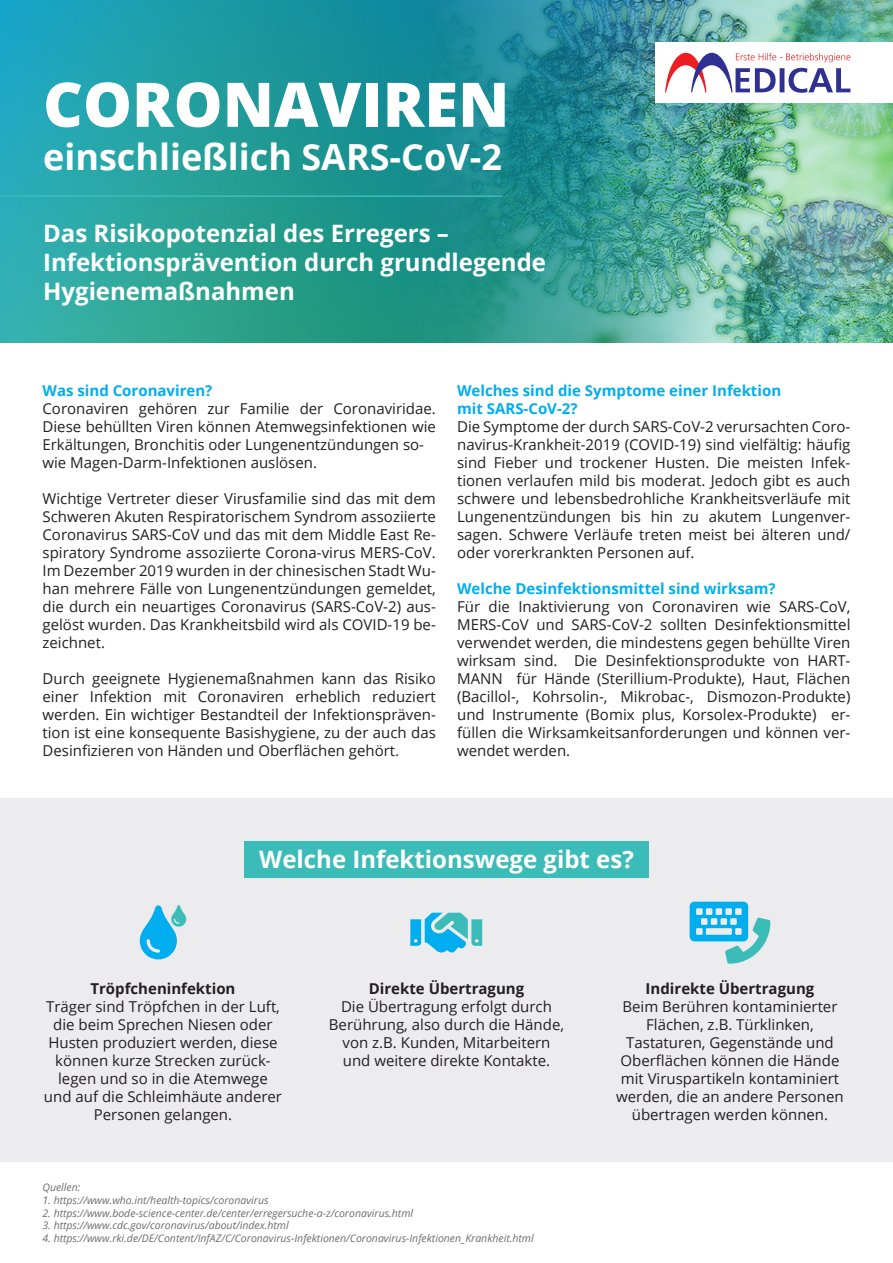
<style>
.page{position:relative;width:893px;height:1263px;background:#fff}
.page>*{position:absolute;margin:0;border:0;box-sizing:border-box;transform-origin:0 0}
.t1{font:800 61.5px "Open Sans";color:#fff}
.t2{font:700 36px "Open Sans";color:#fff}
.t3{font:700 24px "Open Sans";color:#fff}
.t4{font:15px/18px "Open Sans";color:#231f20;text-align:justify}
.t5{font:700 15px "Open Sans";color:#00aeef}
.t6{font:700 15px "Open Sans";color:#231f20}
.t7{font:italic 10.5px "Open Sans";color:#6c6d70}
</style>
<div class="page">
<img style="left:0;top:0;width:893px;height:342px">
<div style="left:656px;top:43px;width:237px;height:60px;background:#fff"></div>
<div style="left:0;top:799px;width:893px;height:363px;background:#ececee"></div>
<div style="left:244px;top:841px;width:405px;height:37px;background:#3cbcb9"></div>
<svg style="left:665px;top:53px;width:185px;height:40px"></svg>
<hr style="left:0;top:195px;width:502px;height:2px;background:#3cbcb9">
<svg style="left:410px;top:913px;width:72px;height:40px"></svg>
<svg style="left:690px;top:902px;width:80px;height:62px"></svg>
<p class="t1" style="left:43px;top:58px;width:468px">CORONAVIREN</p>
<p class="t2" style="left:43px;top:131px;width:460px">einschließlich SARS-CoV-2</p>
<p class="t3" style="left:43px;top:216px;width:407px">Das Risikopotenzial des Erregers –</p>
<p class="t3" style="left:43px;top:245px;width:504px">Infektionsprävention durch grundlegende</p>
<p class="t3" style="left:43px;top:274px;width:253px">Hygienemaßnahmen</p>
<p class="t5" style="left:43px;top:380px;width:171px">Was sind Coronaviren?</p>
<p class="t4" style="left:43px;top:399px;width:395px">Coronaviren gehören zur Familie der Coronaviridae.<br>Diese behüllten Viren können Atemwegsinfektionen wie Erkältungen, Bronchitis oder Lungenentzündungen so-</p>
<p class="t4" style="left:43px;top:453px;width:276px">wie Magen-Darm-Infektionen auslösen.</p>
<p class="t4" style="left:43px;top:489px;width:395px">Wichtige Vertreter dieser Virusfamilie sind das mit dem Schweren Akuten Respiratorischem Syndrom assoziierte Coronavirus SARS-CoV und das mit dem Middle East Re&shy;spiratory Syndrome assoziierte Corona-virus MERS-CoV.<br>Im Dezember 2019 wurden in der chinesischen Stadt Wu&shy;han mehrere Fälle von Lungenentzündungen gemeldet, die durch ein neuartiges Coronavirus (SARS-CoV-2) aus&shy;gelöst wurden. Das Krankheitsbild wird als COVID-19 be&shy;zeichnet.</p>
<p class="t4" style="left:43px;top:669px;width:395px">Durch geeignete Hygienemaßnahmen kann das Risiko einer Infektion mit Coronaviren erheblich reduziert werden. Ein wichtiger Bestandteil der Infektionspräven&shy;tion ist eine konsequente Basishygiene, zu der auch das Desinfizieren von Händen und Oberflächen gehört.</p>
<p class="t5" style="left:457px;top:380px;width:326px">Welches sind die Symptome einer Infektion</p>
<p class="t5" style="left:457px;top:398px;width:122px">mit SARS-CoV-2?</p>
<p class="t4" style="left:457px;top:417px;width:395px">Die Symptome der durch SARS-CoV-2 verursachten Coro&shy;navirus-Krankheit-2019 (COVID-19) sind vielfältig: häufig sind Fieber und trockener Husten. Die meisten Infek&shy;tionen verlaufen mild bis moderat. Jedoch gibt es auch schwere und lebensbedrohliche Krankheitsverläufe mit Lungenentzündungen bis hin zu akutem Lungenver&shy;sagen. Schwere Verläufe treten meist bei älteren und/ oder vorerkrankten Personen auf.</p>
<p class="t5" style="left:457px;top:578px;width:320px">Welche Desinfektionsmittel sind wirksam?</p>
<p class="t4" style="left:457px;top:597px;width:395px">Für die Inaktivierung von Coronaviren wie SARS-CoV, MERS-CoV und SARS-CoV-2 sollten Desinfektionsmittel verwendet werden, die mindestens gegen behüllte Viren wirksam sind. Die Desinfektionsprodukte von HART-MANN für Hände (Sterillium-Produkte), Haut, Flächen (Bacillol-, Kohrsolin-, Mikrobac-, Dismozon-Produkte) und Instrumente (Bomix plus, Korsolex-Produkte) er&shy;füllen die Wirksamkeitsanforderungen und können ver&shy;wendet werden.</p>
<p class="t3" style="left:259px;top:842px;width:376px">Welche Infektionswege gibt es?</p>
<p class="t6" style="left:90px;top:978px;width:146px">Tröpfcheninfektion</p>
<p class="t4" style="left:44px;top:997px;width:240px;text-align:center">Träger sind Tröpfchen in der Luft, die beim Sprechen Niesen oder<br>Husten produziert werden, diese können kurze Strecken zurück&shy;legen und so in die Atemwege und auf die Schleimhäute anderer<br>Personen gelangen.</p>
<p class="t6" style="left:369px;top:978px;width:157px">Direkte Übertragung</p>
<p class="t4" style="left:329px;top:997px;width:237px;text-align:center">Die Übertragung erfolgt durch<br>Berührung, also durch die Hände, von z.B. Kunden, Mitarbeitern</p>
<p class="t4" style="left:343px;top:1051px;width:209px">und weitere direkte Kontakte.</p>
<p class="t7" style="left:43px;top:1180px;width:40px">Quellen:</p>
<p class="t7" style="left:43px;top:1193px;width:228px">1. https://www.who.int/health-topics/coronavirus</p>
<p class="t7" style="left:43px;top:1205px;width:372px">2. https://www.bode-science-center.de/center/erregersuche-a-z/coronavirus.html</p>
<p class="t7" style="left:43px;top:1218px;width:248px">3. https://www.cdc.gov/coronavirus/about/index.html</p>
<p class="t7" style="left:43px;top:1231px;width:493px">4. https://www.rki.de/DE/Content/InfAZ/C/Coronavirus-Infektionen/Coronavirus-Infektionen_Krankheit.html</p>
<p class="t6" style="left:646px;top:978px;width:170px">Indirekte Übertragung</p>
<p class="t4" style="left:622px;top:997px;width:216px;text-align:center">Beim Berühren kontaminierter<br>Flächen, z.B. Türklinken,</p>
<p class="t4" style="left:616px;top:1033px;width:229px;text-align:center">Tastaturen, Gegenstände und<br>Oberflächen können die Hände mit Viruspartikeln kontaminiert werden, die an andere Personen übertragen werden können.</p>
</div>
